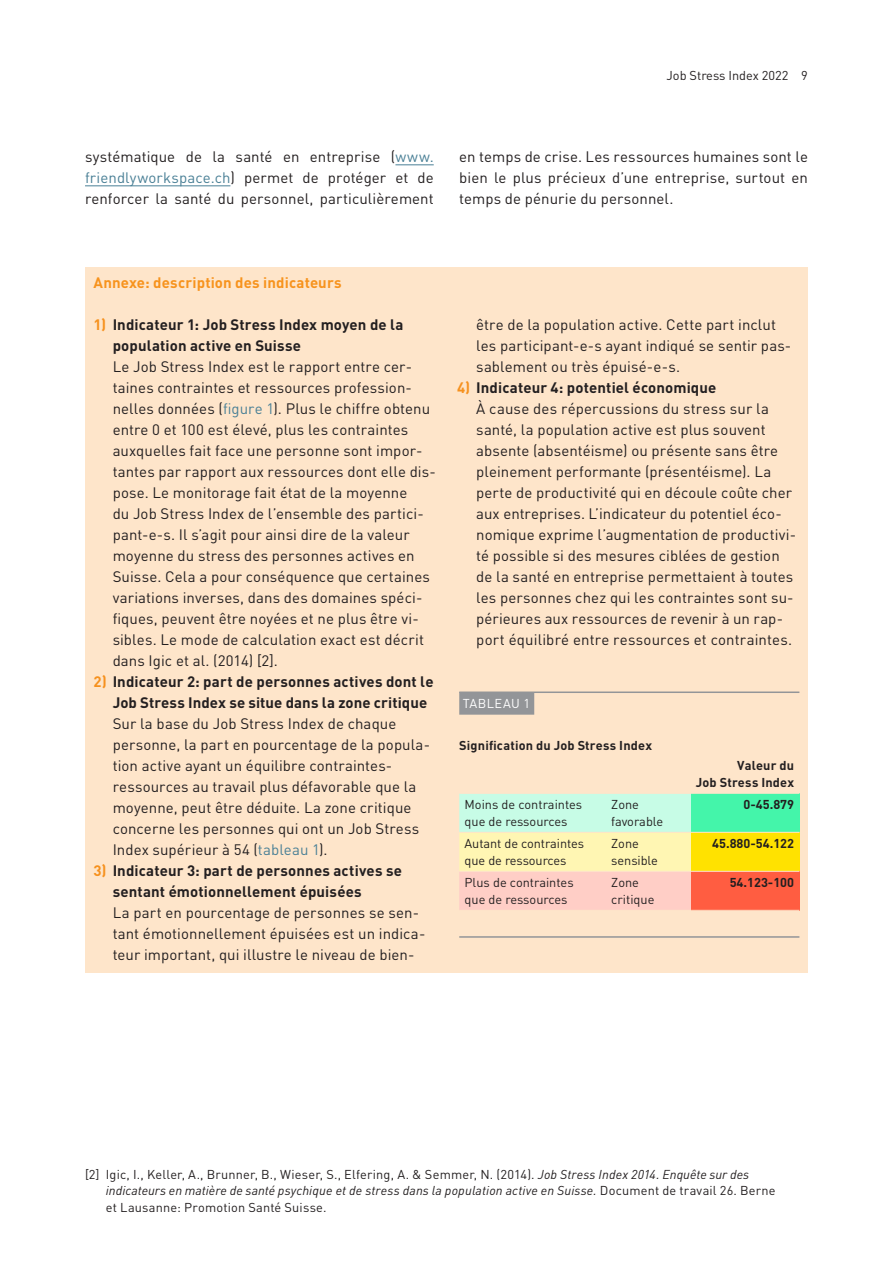
<style>
.page{position:relative;width:893px;height:1263px;background:#fff}
.page>*{position:absolute;margin:0;border:0;box-sizing:border-box;transform-origin:0 0}
.t1{font:15px/21px "DIN Pro";letter-spacing:.005em;color:#231f20}
.t2{font:700 15px/21px "DIN Pro";letter-spacing:.01em;color:#231f20}
.t3{font:700 15px "DIN Pro";letter-spacing:.005em;color:#f7931d}
.t4{font:12.75px/16.5px "DIN Pro";color:#231f20}
.t5{font:12.75px "DINOT";letter-spacing:.015em;color:#231f20}
.t6{font:italic 12.75px "DIN Pro";letter-spacing:.01em;color:#231f20}
.t7{font:700 12.75px/16.5px "DIN Pro";letter-spacing:.015em;color:#231f20;text-align:right}
.t8{font:12.75px "DIN Pro";letter-spacing:.03em;color:#fff}
.s1{color:#4a8096}
.s2{color:#f6911e}
.s3{font-weight:700;color:#f6911e}
.s4{font-weight:700}
.s5{font-family:"DIN Pro"}
.s6{font-family:"DIN Pro";font-style:italic}
.s7{font-family:"DINOT";font-style:normal}
</style>
<div class="page">
<div style="left:85px;top:267px;width:723px;height:706px;background:#fee5ca"></div>
<hr style="left:395px;top:165px;width:39px;height:1px;background:#4a8096">
<hr style="left:85px;top:186px;width:145px;height:1px;background:#4a8096">
<hr style="left:459px;top:691px;width:340px;height:2px;background:#939598">
<div style="left:459px;top:692px;width:75px;height:23px;background:#939598"></div>
<hr style="left:459px;top:936px;width:340px;height:2px;background:#939598">
<div style="left:691px;top:793px;width:108px;height:39px;background:#44f5aa"></div>
<div style="left:691px;top:832px;width:108px;height:39px;background:#ffe200"></div>
<svg style="left:459px;top:794px;width:232px;height:116px;background:#eceaca"></svg>
<div style="left:691px;top:871px;width:108px;height:39px;background:#ff5d41"></div>
<hr style="left:691px;top:793px;width:108px;height:1px;background:#fee5ca">
<hr style="left:459px;top:832px;width:147px;height:1px;background:#fee5ca">
<hr style="left:606px;top:832px;width:85px;height:1px;background:#fee5ca">
<hr style="left:691px;top:832px;width:108px;height:1px;background:#fee5ca">
<hr style="left:459px;top:871px;width:147px;height:1px;background:#fee5ca">
<hr style="left:606px;top:871px;width:85px;height:1px;background:#fee5ca">
<hr style="left:691px;top:871px;width:108px;height:1px;background:#fee5ca">
<p class="t4" style="left:666px;top:66px;width:143px">Job Stress Index 2022 9</p>
<p class="t1" style="left:85px;top:145px;width:350px;text-align:justify">systématique de la santé en entreprise (<span class="s1">www. friendlyworkspace.ch</span>) permet de protéger et de renforcer la santé du personnel, particulièrement</p>
<p class="t1" style="left:459px;top:145px;width:350px;text-align:justify">en temps de crise. Les ressources humaines sont le bien le plus précieux d’une entreprise, surtout en temps de pénurie du personnel.</p>
<p class="t3" style="left:94px;top:272px;width:250px">Annexe: description des indicateurs</p>
<p class="t2" style="left:113px;top:313px;width:292px;text-indent:-19px"><span class="s2">1)</span> Indicateur 1: Job Stress Index moyen de la population active en Suisse</p>
<p class="t1" style="left:113px;top:355px;width:325px">Le Job Stress Index est le rapport entre cer&shy;taines contraintes et ressources profession&shy;nelles données (<span class="s1">figure 1</span>). Plus le chiffre obtenu entre 0 et 100 est élevé, plus les contraintes auxquelles fait face une personne sont impor&shy;tantes par rapport aux ressources dont elle dis&shy;pose. Le monitorage fait état de la moyenne<br>du Job Stress Index de l’ensemble des partici&shy;pant-e-s. Il s’agit pour ainsi dire de la valeur moyenne du stress des personnes actives en Suisse. Cela a pour conséquence que certaines variations inverses, dans des domaines spéci&shy;fiques, peuvent être noyées et ne plus être vi&shy;sibles. Le mode de calculation exact est décrit dans Igic et al. (2014) [2].</p>
<p class="t2" style="left:113px;top:670px;width:322px;text-indent:-19px"><span class="s2">2)</span> Indicateur 2: part de personnes actives dont le<br>Job Stress Index se situe dans la zone critique</p>
<p class="t1" style="left:113px;top:712px;width:319px">Sur la base du Job Stress Index de chaque personne, la part en pourcentage de la popula&shy;tion active ayant un équilibre contraintes&shy;ressources au travail plus défavorable que la moyenne, peut être déduite. La zone critique concerne les personnes qui ont un Job Stress Index supérieur à 54 (<span class="s1">tableau 1</span>).</p>
<p class="t2" style="left:113px;top:859px;width:291px;text-indent:-19px"><span class="s2">3)</span> Indicateur 3: part de personnes actives se sentant émotionnellement épuisées</p>
<p class="t1" style="left:113px;top:901px;width:314px">La part en pourcentage de personnes se sen&shy;tant émotionnellement épuisées est un indica&shy;teur important, qui illustre le niveau de bien-</p>
<p class="t1" style="left:476px;top:313px;width:317px">être de la population active. Cette part inclut les participant-e-s ayant indiqué se sentir pas&shy;sablement ou très épuisé-e-s.</p>
<p class="t1" style="left:476px;top:376px;width:321px;text-indent:-19px"><span class="s3">4)</span> <span class="s4">Indicateur 4: potentiel économique<br></span>À cause des répercussions du stress sur la santé, la population active est plus souvent absente (absentéisme) ou présente sans être pleinement performante (présentéisme). La perte de productivité qui en découle coûte cher aux entreprises. L’indicateur du potentiel éco&shy;nomique exprime l’augmentation de productivi&shy;té possible si des mesures ciblées de gestion de la santé en entreprise permettaient à toutes les personnes chez qui les contraintes sont su&shy;périeures aux ressources de revenir à un rap&shy;port équilibré entre ressources et contraintes.</p>
<p class="t8" style="left:463px;top:695px;width:69px">TABLEAU 1</p>
<p class="t7" style="left:459px;top:737px;width:194px">Signification du Job Stress Index</p>
<p class="t7" style="left:696px;top:757px;width:100px">Valeur du<br>Job Stress Index</p>
<p class="t4" style="left:465px;top:796px;width:119px">Moins de contraintes que de ressources</p>
<p class="t4" style="left:611px;top:796px;width:53px">Zone favorable</p>
<p class="t7" style="left:743px;top:796px;width:52px">0-45.879</p>
<p class="t4" style="left:465px;top:835px;width:121px">Autant de contraintes que de ressources</p>
<p class="t4" style="left:611px;top:835px;width:48px">Zone sensible</p>
<p class="t7" style="left:712px;top:835px;width:83px">45.880-54.122</p>
<p class="t4" style="left:465px;top:874px;width:111px">Plus de contraintes que de ressources</p>
<p class="t4" style="left:611px;top:874px;width:45px">Zone critique</p>
<p class="t7" style="left:730px;top:874px;width:66px">54.123-100</p>
<p class="t5" style="left:85px;top:1166px;width:666px"><span class="s5">[2]</span> Igic, I., Keller, A., Brunner, B., Wieser, S., Elfering, A. &amp; Semmer, N. (2014). <span class="s6">Job Stress Index 2014. Enquête sur des</span></p>
<p class="t6" style="left:106px;top:1183px;width:671px">indicateurs en matière de santé psychique et de stress dans la population active en Suisse. <span class="s7">Document de travail 26. Berne</span></p>
<p class="t5" style="left:106px;top:1199px;width:222px">et Lausanne: Promotion Santé Suisse.</p>
</div>
